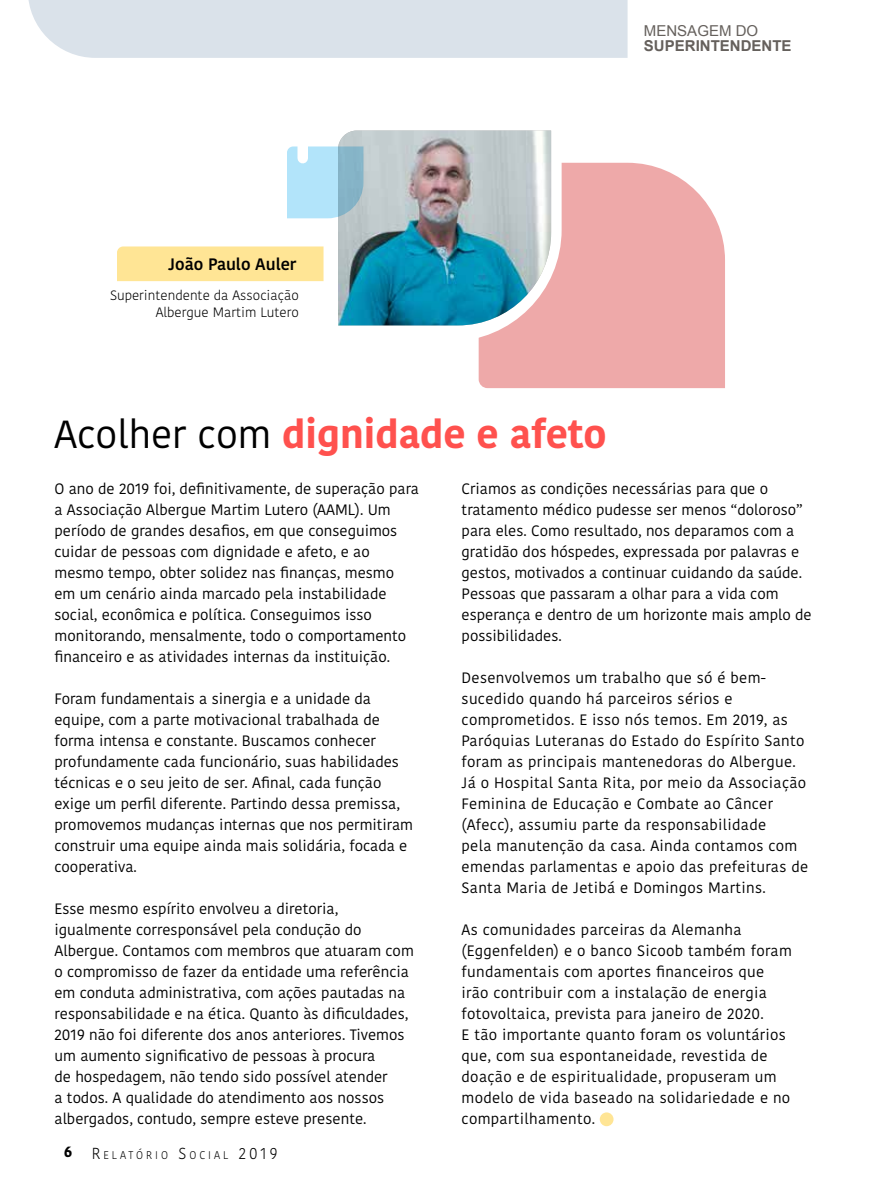
<style>
.page{position:relative;width:885px;height:1183px;background:#fff}
.page>*{position:absolute;margin:0;border:0;box-sizing:border-box;transform-origin:0 0}
.t1{font:700 39px "Kohinoor Bangla";color:#ff514e}
.t2{font:600 16.5px "Kohinoor Bangla";color:#000}
.t3{font:15px/21px "Kohinoor Bangla";color:#000}
.t4{font:15px/21px "Kohinoor Bangla";letter-spacing:.02em;color:#000}
.t5{font:700 15px "Arial";color:#65605c}
.t6{font:15px "Arial";color:#65605c}
.t7{font:300 13.5px/16.5px "Kohinoor Bangla";color:#000;text-align:right}
.t8{font:300 11.1px "Kohinoor Bangla";letter-spacing:.285em;color:#000;scale:.94 1}
.s1{font-weight:400;color:#000}
.s2{font-size:15.9px}
</style>
<div class="page">
<div style="left:599px;top:1112px;width:14px;height:13px;background:#ffe595;border-radius:50%"></div>
<div style="left:478px;top:163px;width:247px;height:225px;background:#eea9a9"></div>
<div style="left:28px;top:0;width:599px;height:58px;background:#dae2ea"></div>
<svg style="left:338px;top:131px;width:223px;height:210px"></svg>
<svg style="left:117px;top:130px;width:434px;height:195px"></svg>
<div style="left:297px;top:64px;width:11px;height:94px;background:#fff"></div>
<p class="t2" style="left:168px;top:251px;width:130px">João Paulo Auler</p>
<p class="t7" style="left:110px;top:287px;width:190px">Superintendente da Associação<br>Albergue Martim Lutero</p>
<p class="t6" style="left:644px;top:21px;width:116px">MENSAGEM DO</p>
<p class="t5" style="left:644px;top:36px;width:149px">SUPERINTENDENTE</p>
<h1 class="t1" style="left:54px;top:400px;width:554px"><span class="s1">Acolher com</span> dignidade e afeto</h1>
<p class="t3" style="left:54px;top:477px;width:366px">O ano de 2019 foi, definitivamente, de superação para a Associação Albergue Martim Lutero (AAML). Um período de grandes desafios, em que conseguimos cuidar de pessoas com dignidade e afeto, e ao mesmo tempo, obter solidez nas finanças, mesmo<br>em um cenário ainda marcado pela instabilidade social, econômica e política. Conseguimos isso monitorando, mensalmente, todo o comportamento financeiro e as atividades internas da instituição.</p>
<p class="t3" style="left:54px;top:687px;width:360px">Foram fundamentais a sinergia e a unidade da equipe, com a parte motivacional trabalhada de forma intensa e constante. Buscamos conhecer profundamente cada funcionário, suas habilidades técnicas e o seu jeito de ser. Afinal, cada função exige um perfil diferente. Partindo dessa premissa, promovemos mudanças internas que nos permitiram construir uma equipe ainda mais solidária, focada e cooperativa.</p>
<p class="t3" style="left:54px;top:897px;width:361px">Esse mesmo espírito envolveu a diretoria, igualmente corresponsável pela condução do Albergue. Contamos com membros que atuaram com o compromisso de fazer da entidade uma referência em conduta administrativa, com ações pautadas na responsabilidade e na ética. Quanto às dificuldades, 2019 não foi diferente dos anos anteriores. Tivemos um aumento significativo de pessoas à procura<br>de hospedagem, não tendo sido possível atender<br>a todos. A qualidade do atendimento aos nossos albergados, contudo, sempre esteve presente.</p>
<p class="t3" style="left:461px;top:477px;width:351px">Criamos as condições necessárias para que o tratamento médico pudesse ser menos “doloroso” para eles. Como resultado, nos deparamos com a gratidão dos hóspedes, expressada por palavras e gestos, motivados a continuar cuidando da saúde.<br>Pessoas que passaram a olhar para a vida com esperança e dentro de um horizonte mais amplo de possibilidades.</p>
<p class="t4" style="left:461px;top:666px;width:348px">Desenvolvemos um trabalho que só é bem&shy;sucedido quando há parceiros sérios e comprometidos. E isso nós temos. Em 2019, as Paróquias Luteranas do Estado do Espírito Santo foram as principais mantenedoras do Albergue.<br>Já o Hospital Santa Rita, por meio da Associação Feminina de Educação e Combate ao Câncer (Afecc), assumiu parte da responsabilidade<br>pela manutenção da casa. Ainda contamos com emendas parlamentas e apoio das prefeituras de Santa Maria de Jetibá e Domingos Martins.</p>
<p class="t4" style="left:461px;top:918px;width:332px">As comunidades parceiras da Alemanha (Eggenfelden) e o banco Sicoob também foram fundamentais com aportes financeiros que irão contribuir com a instalação de energia fotovoltaica, prevista para janeiro de 2020.<br>E tão importante quanto foram os voluntários que, com sua espontaneidade, revestida de doação e de espiritualidade, propuseram um modelo de vida baseado na solidariedade e no compartilhamento.</p>
<p class="t8" style="left:64px;top:1145px;width:229px"><sup>6</sup> <span class="s2">R</span>ELATÓR IO <span class="s2">S</span>OCIAL <span class="s2">2019</span></p>
</div>
